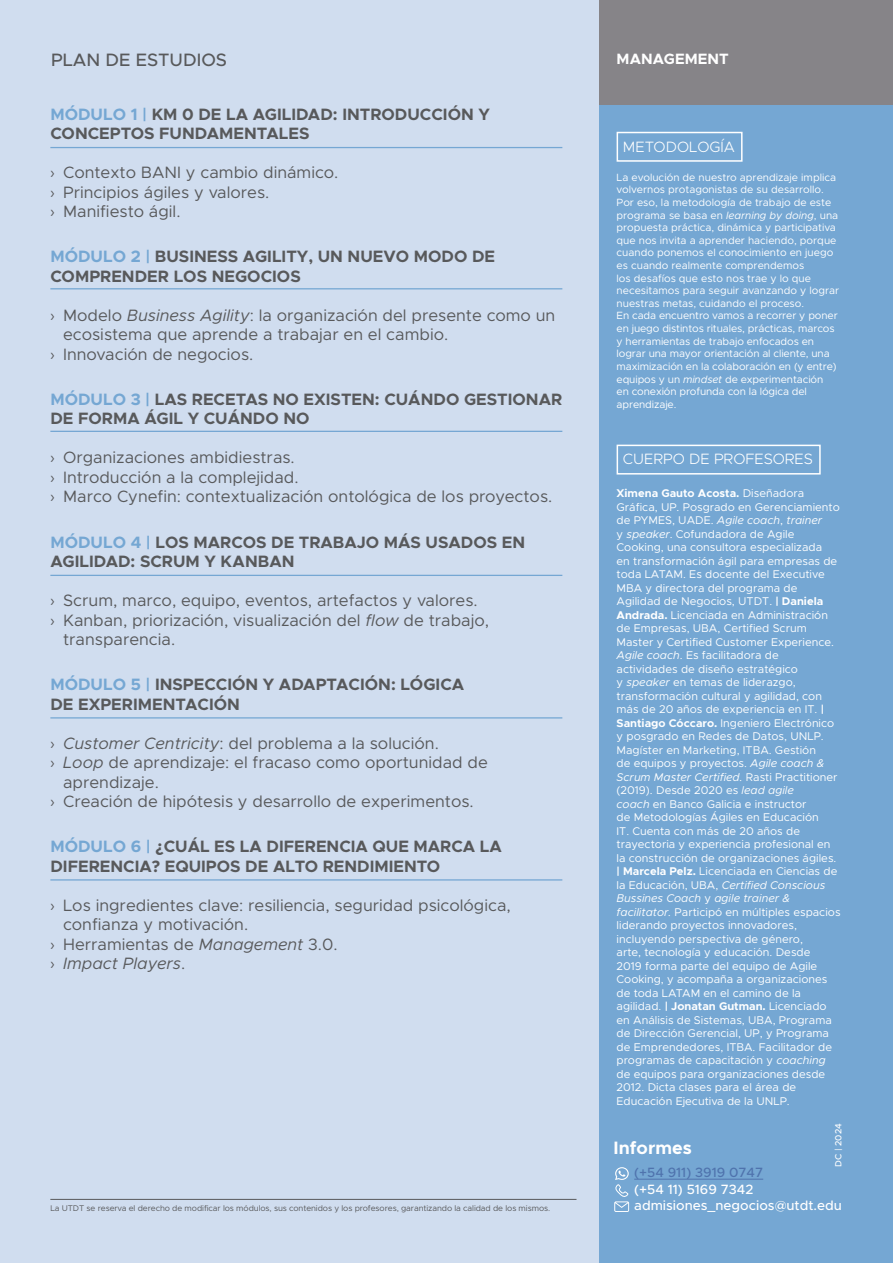
<style>
.page{position:relative;width:893px;height:1263px;background:#fff}
.page>*{position:absolute;margin:0;border:0;box-sizing:border-box;transform-origin:0 0}
.t1{font:500 18px "Metropolis";color:#58595b}
.t2{font:700 18px "Metropolis";color:#fff}
.t3{font:16.5px/19.5px "Metropolis";color:#58595b}
.t4{font:700 16.5px/19.5px "Metropolis";color:#58595b}
.t5{font:italic 16.5px "Metropolis";color:#58595b}
.t6{font:300 15px "Metropolis";color:#fff}
.t7{font:700 15px "Metropolis";letter-spacing:.005em;color:#fff}
.t8{font:500 13.5px/16.2px "Metropolis";color:#fff}
.t9{font:500 13.5px "Metropolis";color:#4f73ad}
.t10{font:11.25px/13.5px "Metropolis";color:#fff}
.t11{font:10.5px/12.6px "Metropolis";color:#fff}
.t12{font:500 9px "Metropolis";color:#fff}
.t13{font:8.25px "Metropolis";letter-spacing:-.01em;color:#58595b}
.s1{color:#75a7d3}
.s2{font-family:"Myriad Pro"}
.s3{font-style:italic}
.s4{font-family:"Myriad Pro";font-style:normal}
.s5{font-style:normal}
.s6{font-weight:700}
</style>
<div class="page">
<div style="left:0;top:0;width:777px;height:1263px;background:#d0ddef"></div>
<div style="left:599px;top:0;width:294px;height:1263px;background:#75a7d3"></div>
<div style="left:617px;top:132px;width:125px;height:30px;background:#75a7d3;border:2px solid #fff"></div>
<div style="left:617px;top:445px;width:204px;height:30px;background:#75a7d3;border:2px solid #fff"></div>
<div style="left:599px;top:0;width:294px;height:104px;background:#868488"></div>
<hr style="left:50px;top:147px;width:512px;height:1px;background:#75a7d3">
<hr style="left:50px;top:288px;width:512px;height:1px;background:#75a7d3">
<hr style="left:50px;top:431px;width:512px;height:1px;background:#75a7d3">
<hr style="left:50px;top:575px;width:512px;height:1px;background:#75a7d3">
<hr style="left:50px;top:717px;width:512px;height:1px;background:#75a7d3">
<hr style="left:50px;top:879px;width:512px;height:1px;background:#75a7d3">
<hr style="left:50px;top:1199px;width:526px;height:1px;background:#58595b">
<svg style="left:614px;top:1167px;width:15px;height:45px"></svg>
<hr style="left:634px;top:1179px;width:129px;height:1px;background:#4f73ad">
<h1 class="t1" style="left:51px;top:49px;width:178px">PLAN DE ESTUDIOS</h1>
<h2 class="t4" style="left:50px;top:104px;width:441px"><span class="s1">MÓDULO 1 |</span> KM 0 DE LA AGILIDAD: INTRODUCCIÓN Y<br>CONCEPTOS FUNDAMENTALES</h2>
<h2 class="t3" style="left:50px;top:163px;width:290px"><span class="s2">›</span> Contexto BANI y cambio dinámico. <span class="s2">›</span> Principios ágiles y valores.<br><span class="s2">›</span> Manifiesto ágil.</h2>
<h2 class="t4" style="left:50px;top:247px;width:446px"><span class="s1">MÓDULO 2 |</span> BUSINESS AGILITY, UN NUEVO MODO DE<br>COMPRENDER LOS NEGOCIOS</h2>
<h2 class="t3" style="left:50px;top:305px;width:506px"><span class="s2">›</span> Modelo <span class="s3">Business Agility</span>: la organización del presente como un</h2>
<h2 class="t3" style="left:63px;top:325px;width:387px">ecosistema que aprende a trabajar en el cambio.</h2>
<h2 class="t3" style="left:50px;top:344px;width:205px"><span class="s2">›</span> Innovación de negocios.</h2>
<h2 class="t4" style="left:50px;top:390px;width:513px"><span class="s1">MÓDULO 3 |</span> LAS RECETAS NO EXISTEN: CUÁNDO GESTIONAR<br>DE FORMA ÁGIL Y CUÁNDO NO</h2>
<h2 class="t3" style="left:50px;top:448px;width:503px"><span class="s2">›</span> Organizaciones ambidiestras.<br><span class="s2">›</span> Introducción a la complejidad.<br><span class="s2">›</span> Marco Cynefin: contextualización ontológica de los proyectos.</h2>
<h2 class="t4" style="left:50px;top:532px;width:476px"><span class="s1">MÓDULO 4 |</span> LOS MARCOS DE TRABAJO MÁS USADOS EN<br>AGILIDAD: SCRUM Y KANBAN</h2>
<h2 class="t3" style="left:50px;top:590px;width:429px"><span class="s2">›</span> Scrum, marco, equipo, eventos, artefactos y valores.</h2>
<h2 class="t3" style="left:50px;top:610px;width:440px"><span class="s2">›</span> Kanban, priorización, visualización del <span class="s3">flow</span> de trabajo,</h2>
<h2 class="t3" style="left:63px;top:630px;width:114px">transparencia.</h2>
<h2 class="t4" style="left:50px;top:675px;width:415px"><span class="s1">MÓDULO 5 |</span> INSPECCIÓN Y ADAPTACIÓN: LÓGICA<br>DE EXPERIMENTACIÓN</h2>
<h2 class="t3" style="left:50px;top:733px;width:390px"><span class="s2">›</span> <span class="s3">Customer Centricity</span>: del problema a la solución.</h2>
<h2 class="t3" style="left:50px;top:753px;width:439px"><span class="s2">›</span> <span class="s3">Loop</span> de aprendizaje: el fracaso como oportunidad de</h2>
<h2 class="t3" style="left:63px;top:772px;width:97px">aprendizaje.</h2>
<h2 class="t3" style="left:50px;top:792px;width:425px"><span class="s2">›</span> Creación de hipótesis y desarrollo de experimentos.</h2>
<h2 class="t4" style="left:50px;top:837px;width:453px"><span class="s1">MÓDULO 6 |</span> ¿CUÁL ES LA DIFERENCIA QUE MARCA LA<br>DIFERENCIA? EQUIPOS DE ALTO RENDIMIENTO</h2>
<h2 class="t3" style="left:50px;top:895px;width:462px"><span class="s2">›</span> Los ingredientes clave: resiliencia, seguridad psicológica,</h2>
<h2 class="t3" style="left:63px;top:915px;width:187px">confianza y motivación.</h2>
<h2 class="t3" style="left:50px;top:934px;width:289px"><span class="s2">›</span> Herramientas de <span class="s3">Management</span> 3.0.</h2>
<h2 class="t5" style="left:50px;top:953px;width:136px"><span class="s4">›</span> Impact Players<span class="s5">.</span></h2>
<p class="t13" style="left:50px;top:1203px;width:501px">La UTDT se reserva el derecho de modificar los módulos, sus contenidos y los profesores, garantizando la calidad de los mismos.</p>
<h3 class="t7" style="left:617px;top:49px;width:114px">MANAGEMENT</h3>
<h3 class="t6" style="left:623px;top:137px;width:114px">METODOLOGÍA</h3>
<p class="t11" style="left:617px;top:171px;width:224px">La evolución de nuestro aprendizaje implica volvernos protagonistas de su desarrollo.<br>Por eso, la metodología de trabajo de este programa se basa en <span class="s3">learning by doing</span>, una propuesta práctica, dinámica y participativa que nos invita a aprender haciendo, porque cuando ponemos el conocimiento en juego es cuando realmente comprendemos<br>los desafíos que esto nos trae y lo que necesitamos para seguir avanzando y lograr nuestras metas, cuidando el proceso.<br>En cada encuentro vamos a recorrer y poner en juego distintos rituales, prácticas, marcos y herramientas de trabajo enfocados en lograr una mayor orientación al cliente, una maximización en la colaboración en (y entre) equipos y un <span class="s3">mindset</span> de experimentación<br>en conexión profunda con la lógica del aprendizaje.</p>
<h3 class="t6" style="left:623px;top:450px;width:191px">CUERPO DE PROFESORES</h3>
<p class="t10" style="left:617px;top:486px;width:226px"><span class="s6">Ximena Gauto Acosta.</span> Diseñadora Gráfica, UP. Posgrado en Gerenciamiento de PYMES, UADE. <span class="s3">Agile coach</span>, <span class="s3">trainer<br></span>y <span class="s3">speaker</span>. Cofundadora de Agile Cooking, una consultora especializada<br>en transformación ágil para empresas de toda LATAM. Es docente del Executive MBA y directora del programa de Agilidad de Negocios, UTDT. <span class="s6">| Daniela Andrada.</span> Licenciada en Administración de Empresas, UBA, Certified Scrum Master y Certified Customer Experience.<br><span class="s3">Agile coach</span>. Es facilitadora de actividades de diseño estratégico<br>y <span class="s3">speaker</span> en temas de liderazgo, transformación cultural y agilidad, con más de 20 años de experiencia en IT. <span class="s6">| Santiago Cóccaro.</span> Ingeniero Electrónico y posgrado en Redes de Datos, UNLP.<br>Magíster en Marketing, ITBA. Gestión<br>de equipos y proyectos. <span class="s3">Agile coach &amp; Scrum Master Certified.</span> Rasti Practitioner (2019). Desde 2020 es <span class="s3">lead agile<br>coach</span> en Banco Galicia e instructor<br>de Metodologías Ágiles en Educación<br>IT. Cuenta con más de 20 años de trayectoria y experiencia profesional en la construcción de organizaciones ágiles. <span class="s6">| Marcela Pelz.</span> Licenciada en Ciencias de la Educación, UBA, <span class="s3">Certified Conscious Bussines Coach</span> y <span class="s3">agile trainer &amp; facilitator.</span> Participó en múltiples espacios liderando proyectos innovadores, incluyendo perspectiva de género,<br>arte, tecnología y educación. Desde<br>2019 forma parte del equipo de Agile Cooking, y acompaña a organizaciones de toda LATAM en el camino de la agilidad. <span class="s6">| Jonatan Gutman.</span> Licenciado en Análisis de Sistemas, UBA, Programa de Dirección Gerencial, UP, y Programa de Emprendedores, ITBA. Facilitador de programas de capacitación y <span class="s3">coaching </span>de equipos para organizaciones desde 2012. Dicta clases para el área de Educación Ejecutiva de la UNLP.</p>
<h1 class="t2" style="left:614px;top:1136px;width:80px">Informes</h1>
<p class="t12" style="left:833px;top:1167px;width:45px;rotate:-90deg">DC | 2024</p>
<p class="t9" style="left:634px;top:1164px;width:130px">(+54 911) 3919 0747</p>
<p class="t8" style="left:634px;top:1181px;width:209px">(+54 11) 5169 7342 admisiones_negocios@utdt.edu</p>
</div>
